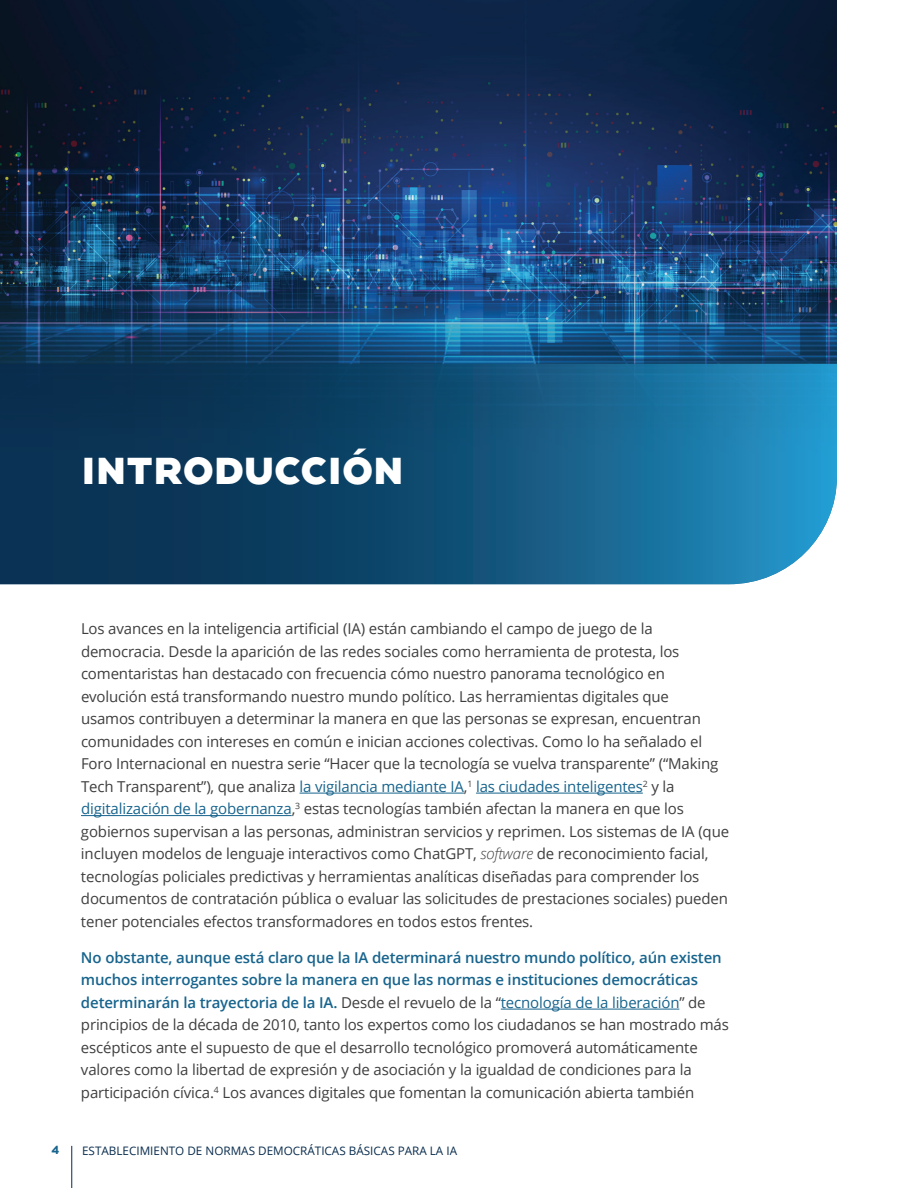
<style>
.page{position:relative;width:918px;height:1188px;background:#fff}
.page>*{position:absolute;margin:0;border:0;box-sizing:border-box;transform-origin:0 0}
.t1{font:900 37.5px "Conneqt";color:#fff}
.t2{font:15px/22.5px "Open Sans";letter-spacing:-.01em;color:#3e3e3f}
.t3{font:11.7px "Open Sans";color:#092c4d}
.t4{font:700 11.7px "Conneqt";color:#17648d}
.s1{color:#17648d}
.s2{font-weight:300;font-style:italic}
.s3{font-weight:600;color:#17648d}
</style>
<div class="page">
<hr style="left:71px;top:1146px;width:1px;height:42px;background:#092c4d">
<img style="left:0;top:0;width:837px;height:364px">
<svg style="left:0;top:364px;width:837px;height:220px;background:#15547b"></svg>
<hr style="left:300px;top:793px;width:164px;height:1px;background:#17648d">
<hr style="left:476px;top:793px;width:167px;height:1px;background:#17648d">
<hr style="left:81px;top:815px;width:211px;height:1px;background:#17648d">
<hr style="left:501px;top:1009px;width:178px;height:1px;background:#17648d">
<h1 class="t1" style="left:81px;top:445px;width:324px">INTRODUCCIÓN</h1>
<p class="t2" style="left:81px;top:617px;width:650px">Los avances en la inteligencia artificial (IA) están cambiando el campo de juego de la democracia. Desde la aparición de las redes sociales como herramienta de protesta, los comentaristas han destacado con frecuencia cómo nuestro panorama tecnológico en evolución está transformando nuestro mundo político. Las herramientas digitales que<br>usamos contribuyen a determinar la manera en que las personas se expresan, encuentran comunidades con intereses en común e inician acciones colectivas. Como lo ha señalado el Foro Internacional en nuestra serie “Hacer que la tecnología se vuelva transparente” (“Making Tech Transparent”), que analiza <span class="s1">la vigilancia mediante IA</span>,<sup>1</sup> <span class="s1">las ciudades inteligentes</span><sup>2</sup> y la <span class="s1">digitalización de la gobernanza</span>,<sup>3</sup> estas tecnologías también afectan la manera en que los gobiernos supervisan a las personas, administran servicios y reprimen. Los sistemas de IA (que incluyen modelos de lenguaje interactivos como ChatGPT, <span class="s2">software</span> de reconocimiento facial, tecnologías policiales predictivas y herramientas analíticas diseñadas para comprender los documentos de contratación pública o evaluar las solicitudes de prestaciones sociales) pueden tener potenciales efectos transformadores en todos estos frentes.</p>
<p class="t2" style="left:81px;top:946px;width:649px"><span class="s3">No obstante, aunque está claro que la IA determinará nuestro mundo político, aún existen muchos interrogantes sobre la manera en que las normas e instituciones democráticas determinarán la trayectoria de la IA.</span> Desde el revuelo de la “<span class="s1">tecnología de la liberación</span>” de principios de la década de 2010, tanto los expertos como los ciudadanos se han mostrado más escépticos ante el supuesto de que el desarrollo tecnológico promoverá automáticamente valores como la libertad de expresión y de asociación y la igualdad de condiciones para la participación cívica.<sup>4</sup> Los avances digitales que fomentan la comunicación abierta también</p>
<p class="t4" style="left:51px;top:1142px;width:9px">4</p>
<p class="t3" style="left:82px;top:1143px;width:377px">ESTABLECIMIENTO DE NORMAS DEMOCRÁTICAS BÁSICAS PARA LA IA</p>
</div>
